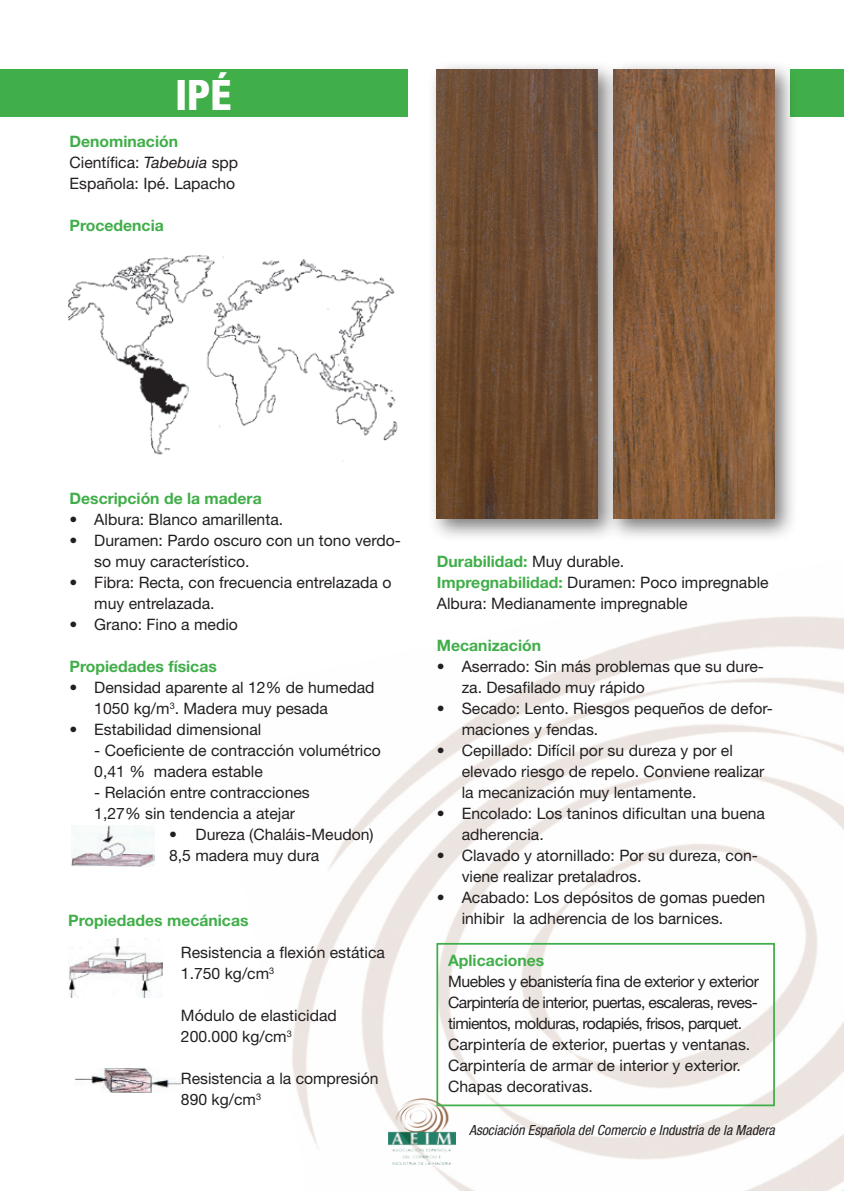
<style>
.page{position:relative;width:844px;height:1191px;background:#fff}
.page>*{position:absolute;margin:0;border:0;box-sizing:border-box;transform-origin:0 0}
.t1{font:800 condensed 42px "Helvetica Neue";color:#fff}
.t2{font:15.75px/21px "Helvetica Neue LT Std";color:#231f20}
.t3{font:15.75px/21px "Helvetica Neue LT Std";letter-spacing:-.03em;color:#231f20}
.t4{font:700 15.75px "Helvetica Neue LT Std";color:#40ae49}
.t5{font:italic condensed 14px "Helvetica Neue LT Std";color:#231f20}
.s1{font-weight:700;color:#40ae49}
.s2{font-style:italic}
</style>
<div class="page">
<div style="left:790px;top:69px;width:53px;height:48px;background:#40ae49"></div>
<div style="left:0;top:69px;width:407px;height:48px;background:#40ae49"></div>
<img style="left:292px;top:616px;width:551px;height:575px">
<div style="left:604px;top:60px;width:194px;height:482px;background:#231f20;opacity:.6"></div>
<img style="left:621px;top:69px;width:153px;height:449px">
<div style="left:427px;top:60px;width:194px;height:482px;background:#231f20;opacity:.6"></div>
<img style="left:437px;top:69px;width:160px;height:449px">
<img style="left:68px;top:255px;width:330px;height:206px">
<div style="left:436px;top:943px;width:338px;height:163px;border:2px solid #40ae49"></div>
<img style="left:75px;top:1068px;width:106px;height:24px">
<img style="left:68px;top:938px;width:95px;height:59px">
<img style="left:71px;top:825px;width:83px;height:41px">
<h1 class="t1" style="left:175px;top:69px;width:58px">ipé</h1>
<p class="t2" style="left:69px;top:131px;width:170px"><span class="s1">Denominación<br></span>Científica: <span class="s2">Tabebuia</span> spp<br>Española: Ipé. Lapacho</p>
<p class="t4" style="left:69px;top:216px;width:96px">Procedencia</p>
<p class="t4" style="left:69px;top:489px;width:194px">Descripción de la madera</p>
<p class="t2" style="left:69px;top:509px;width:215px">• Albura: Blanco amarillenta.</p>
<p class="t2" style="left:94px;top:530px;width:308px;text-indent:-25px">• Duramen: Pardo oscuro con un tono verdo&shy;so muy característico.</p>
<p class="t2" style="left:94px;top:572px;width:298px;text-indent:-25px">• Fibra: Recta, con frecuencia entrelazada o muy entrelazada.</p>
<p class="t2" style="left:69px;top:614px;width:170px">• Grano: Fino a medio</p>
<p class="t4" style="left:69px;top:657px;width:149px">Propiedades físicas</p>
<p class="t2" style="left:94px;top:677px;width:282px;text-indent:-25px">• Densidad aparente al 12% de humedad<br>1050 kg/m<sup>3</sup>. Madera muy pesada</p>
<p class="t2" style="left:69px;top:719px;width:193px">• Estabilidad dimensional</p>
<p class="t2" style="left:94px;top:740px;width:288px">- Coeficiente de contracción volumétrico<br>0,41 % madera estable</p>
<p class="t2" style="left:94px;top:782px;width:217px">- Relación entre contracciones<br>1,27% sin tendencia a atejar</p>
<p class="t2" style="left:169px;top:824px;width:206px">• Dureza (Chaláis-Meudon)<br>8,5 madera muy dura</p>
<p class="t4" style="left:68px;top:910px;width:182px">Propiedades mecánicas</p>
<p class="t2" style="left:181px;top:941px;width:205px">Resistencia a flexión estática<br>1.750 kg/cm<sup>3</sup></p>
<p class="t2" style="left:181px;top:1004px;width:157px">Módulo de elasticidad<br>200.000 kg/cm<sup>3</sup></p>
<p class="t2" style="left:181px;top:1067px;width:199px">Resistencia a la compresión<br>890 kg/cm<sup>3</sup></p>
<p class="t2" style="left:437px;top:551px;width:333px"><span class="s1">Durabilidad:</span> Muy durable.<br><span class="s1">Impregnabilidad:</span> Duramen: Poco impregnable<br>Albura: Medianamente impregnable</p>
<p class="t4" style="left:437px;top:636px;width:106px">Mecanización</p>
<p class="t2" style="left:461px;top:656px;width:303px;text-indent:-25px">• Aserrado: Sin más problemas que su dure&shy;za. Desafilado muy rápido</p>
<p class="t2" style="left:461px;top:698px;width:312px;text-indent:-25px">• Secado: Lento. Riesgos pequeños de defor&shy;maciones y fendas.</p>
<p class="t2" style="left:461px;top:740px;width:304px;text-indent:-25px">• Cepillado: Difícil por su dureza y por el elevado riesgo de repelo. Conviene realizar la mecanización muy lentamente.</p>
<p class="t2" style="left:461px;top:803px;width:305px;text-indent:-25px">• Encolado: Los taninos dificultan una buena adherencia.</p>
<p class="t2" style="left:461px;top:845px;width:298px;text-indent:-25px">• Clavado y atornillado: Por su dureza, con&shy;viene realizar pretaladros.</p>
<p class="t2" style="left:461px;top:887px;width:305px;text-indent:-25px">• Acabado: Los depósitos de gomas pueden inhibir la adherencia de los barnices.</p>
<p class="t4" style="left:448px;top:950px;width:98px">Aplicaciones</p>
<p class="t3" style="left:448px;top:970px;width:312px">Muebles y ebanistería fina de exterior y exterior Carpintería de interior, puertas, escaleras, reves&shy;timientos, molduras, rodapiés, frisos, parquet.<br>Carpintería de exterior, puertas y ventanas.<br>Carpintería de armar de interior y exterior.<br>Chapas decorativas.</p>
<p class="t5" style="left:469px;top:1122px;width:307px">Asociación Española del Comercio e Industria de la Madera</p>
</div>
